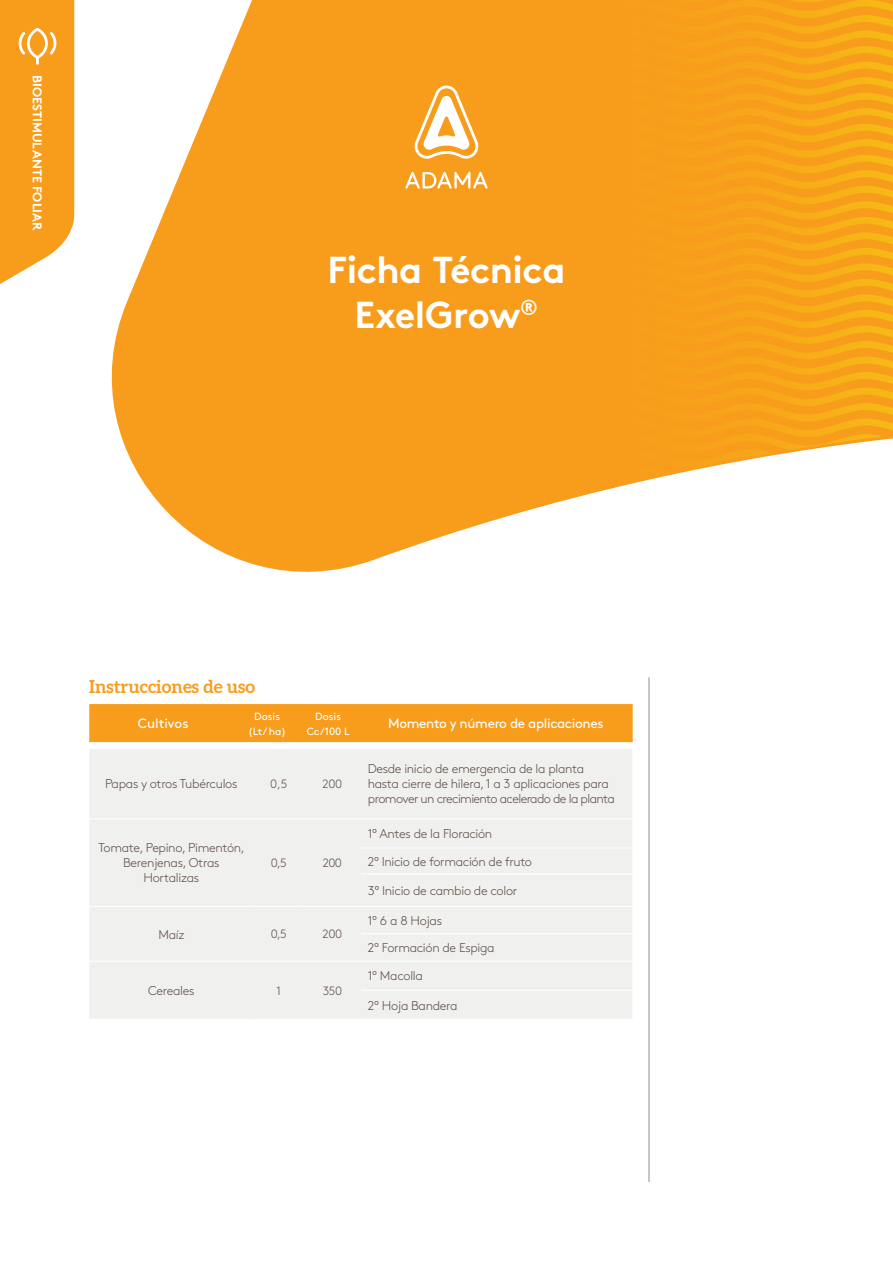
<style>
.page{position:relative;width:893px;height:1263px;background:#fff}
.page>*{position:absolute;margin:0;border:0;box-sizing:border-box;transform-origin:0 0}
.Product_Heading{font:700 37.5px/45px "Brown Std";letter-spacing:-.015em;color:#fff;text-align:center}
.Green_Subhead{font:700 18px "Aleo";color:#f89c1c}
.Table_Head{font:13.5px "Brown Std";letter-spacing:-.025em;color:#fff}
.Table_Head-2{font:13.5px "Brown Std";color:#fff}
.Body{font:300 12.75px/15px "Brown Std";letter-spacing:-.025em;color:#5f4f4a}
.Product_Category{font:700 12.75px "Brown Std";color:#fff}
.Body-2{font:300 12px "Brown Std";letter-spacing:-.03em;color:#5f4f4a}
.Table_Head-3{font:10.5px "Brown Std";color:#fff}
</style>
<div class="page">
<svg style="left:111px;top:0;width:469px;height:572px;fill:#f89c1c"></svg>
<svg style="left:580px;top:0;width:313px;height:497px;background:#f7a729"></svg>
<svg style="left:0;top:0;width:75px;height:284px;background:#f8a531"></svg>
<svg style="left:414px;top:86px;width:65px;height:73px"></svg>
<svg style="left:405px;top:172px;width:83px;height:17px"></svg>
<hr style="left:649px;top:677px;width:1px;height:505px;background:#988d88">
<div style="left:90px;top:749px;width:542px;height:270px;background:#f0f0ee"></div>
<svg style="left:89px;top:820px;width:1px;height:54px"></svg>
<svg style="left:89px;top:907px;width:1px;height:111px"></svg>
<hr style="left:89px;top:818px;width:165px;height:1px;background:#fff">
<hr style="left:254px;top:818px;width:50px;height:1px;background:#fff">
<hr style="left:304px;top:818px;width:57px;height:1px;background:#fff">
<hr style="left:361px;top:818px;width:272px;height:1px;background:#fff">
<hr style="left:361px;top:847px;width:272px;height:1px;background:#fff">
<hr style="left:361px;top:873px;width:272px;height:1px;background:#fff">
<hr style="left:89px;top:906px;width:165px;height:1px;background:#fff">
<hr style="left:254px;top:906px;width:50px;height:1px;background:#fff">
<hr style="left:304px;top:906px;width:57px;height:1px;background:#fff">
<hr style="left:361px;top:906px;width:272px;height:1px;background:#fff">
<hr style="left:361px;top:933px;width:272px;height:1px;background:#fff">
<hr style="left:89px;top:960px;width:165px;height:2px;background:#fff">
<hr style="left:254px;top:960px;width:50px;height:2px;background:#fff">
<hr style="left:304px;top:960px;width:57px;height:2px;background:#fff">
<hr style="left:361px;top:960px;width:272px;height:2px;background:#fff">
<hr style="left:361px;top:990px;width:272px;height:1px;background:#fff">
<div style="left:89px;top:704px;width:544px;height:38px;background:#f89c1c"></div>
<p class="Product_Category" style="left:45px;top:75px;width:157px;rotate:90deg">BIOESTIMULANTE FOLIAR</p>
<p class="Product_Heading" style="left:328px;top:247px;width:239px">Ficha Técnica<br>ExelGrow<sup>®</sup></p>
<p class="Green_Subhead" style="left:89px;top:675px;width:167px">Instrucciones de uso</p>
<p class="Table_Head-2" style="left:138px;top:716px;width:52px">Cultivos</p>
<p class="Table_Head-3" style="left:254px;top:710px;width:27px">Dosis</p>
<p class="Table_Head-3" style="left:248px;top:725px;width:39px">(Lt/ ha)</p>
<p class="Table_Head-3" style="left:315px;top:710px;width:27px">Dosis</p>
<p class="Table_Head-3" style="left:307px;top:725px;width:45px">Cc/100 L</p>
<p class="Table_Head" style="left:388px;top:716px;width:217px">Momento y número de aplicaciones</p>
<p class="Body" style="left:105px;top:777px;width:134px">Papas y otros Tubérculos</p>
<p class="Body-2" style="left:270px;top:777px;width:19px">0,5</p>
<p class="Body-2" style="left:323px;top:777px;width:21px">200</p>
<p class="Body" style="left:98px;top:841px;width:148px">Tomate, Pepino, Pimentón,</p>
<p class="Body" style="left:123px;top:856px;width:98px">Berenjenas, Otras</p>
<p class="Body" style="left:143px;top:871px;width:57px">Hortalizas</p>
<p class="Body-2" style="left:271px;top:856px;width:17px">0,5</p>
<p class="Body-2" style="left:323px;top:856px;width:21px">200</p>
<p class="Body" style="left:158px;top:927px;width:27px">Maíz</p>
<p class="Body-2" style="left:271px;top:927px;width:17px">0,5</p>
<p class="Body-2" style="left:323px;top:927px;width:21px">200</p>
<p class="Body" style="left:148px;top:983px;width:48px">Cereales</p>
<p class="Body-2" style="left:277px;top:984px;width:6px">1</p>
<p class="Body-2" style="left:323px;top:984px;width:21px">350</p>
<p class="Body" style="left:368px;top:762px;width:249px">Desde inicio de emergencia de la planta hasta cierre de hilera, 1 a 3 aplicaciones para promover un crecimiento acelerado de la planta</p>
<p class="Body" style="left:368px;top:826px;width:126px">1° Antes de la Floración</p>
<p class="Body" style="left:368px;top:854px;width:166px">2° Inicio de formación de fruto</p>
<p class="Body" style="left:368px;top:883px;width:151px">3° Inicio de cambio de color</p>
<p class="Body" style="left:368px;top:913px;width:76px">1° 6 a 8 Hojas</p>
<p class="Body" style="left:368px;top:940px;width:128px">2° Formación de Espiga</p>
<p class="Body" style="left:368px;top:969px;width:57px">1° Macolla</p>
<p class="Body" style="left:368px;top:998px;width:91px">2° Hoja Bandera</p>
</div>
